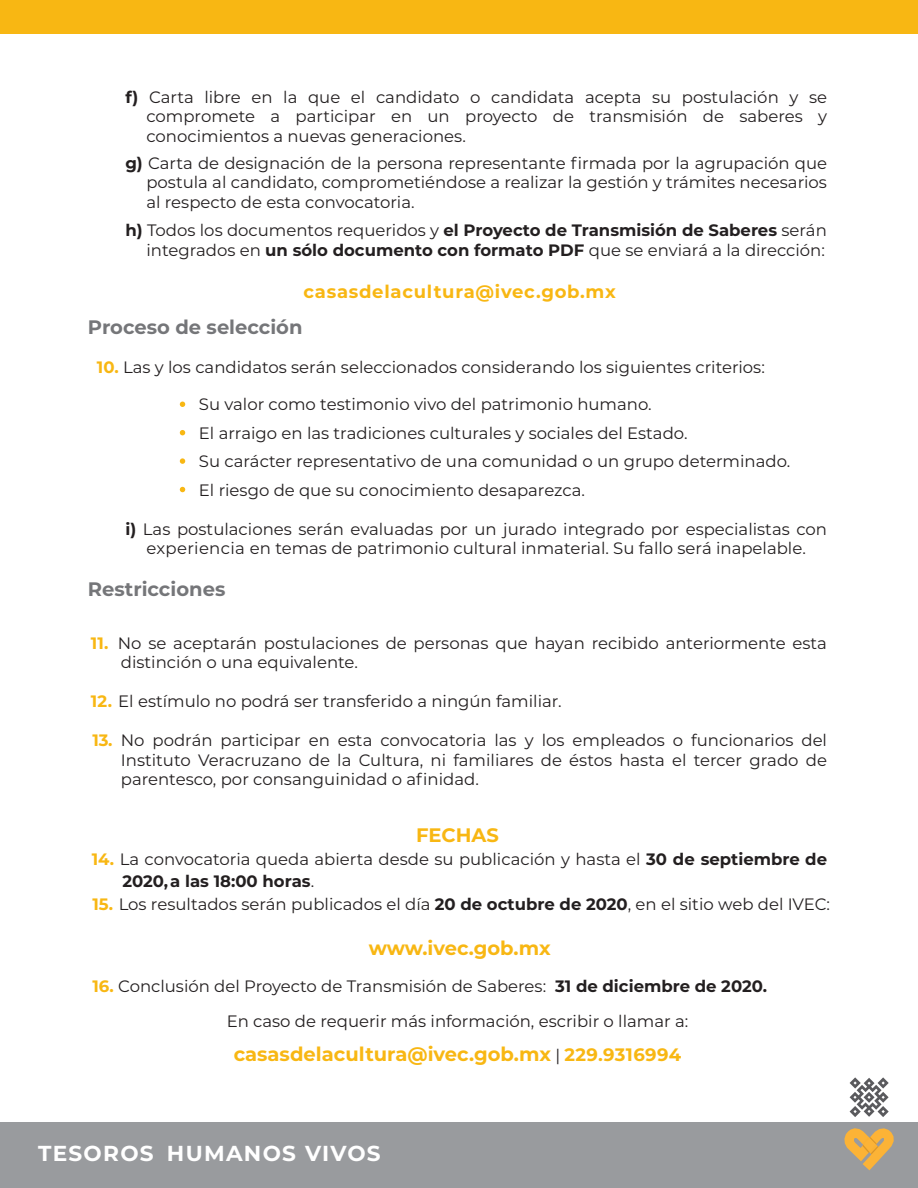
<style>
.page{position:relative;width:918px;height:1188px;background:#fff}
.page>*{position:absolute;margin:0;border:0;box-sizing:border-box;transform-origin:0 0}
.t1{font:700 21.6px "Montserrat";letter-spacing:.06em;color:#fff}
.t2{font:700 19.5px "Montserrat";color:#f8b713}
.t3{font:700 19.5px "Montserrat";color:#757679}
.t4{font:700 18px "Montserrat";letter-spacing:.04em;color:#f8b713}
.t5{font:16.5px/19.5px "Montserrat";color:#231f20}
.s1{font-weight:700}
.s2{font-weight:700;color:#f8b713}
.s3{font-weight:400;font-size:16.5px;color:#231f20}
.s4{font-size:18px}
</style>
<div class="page">
<div style="left:0;top:0;width:918px;height:34px;background:#f8b713"></div>
<div style="left:0;top:1122px;width:918px;height:66px;background:#999b9e"></div>
<svg style="left:844px;top:1077px;width:47px;height:94px"></svg>
<svg style="left:180px;top:402px;width:5px;height:5px"></svg>
<svg style="left:180px;top:430px;width:5px;height:5px"></svg>
<svg style="left:180px;top:458px;width:5px;height:6px"></svg>
<svg style="left:180px;top:487px;width:5px;height:5px"></svg>
<p class="t5" style="left:146px;top:87px;width:682px;text-align:justify;text-indent:-21px"><span class="s1">f)</span> Carta libre en la que el candidato o candidata acepta su postulación y se compromete a participar en un proyecto de transmisión de saberes y conocimientos a nuevas generaciones.</p>
<p class="t5" style="left:146px;top:153px;width:682px;text-align:justify;text-indent:-21px"><span class="s1">g)</span> Carta de designación de la persona representante firmada por la agrupación que postula al candidato, comprometiéndose a realizar la gestión y trámites necesarios al respecto de esta convocatoria.</p>
<p class="t5" style="left:125px;top:220px;width:703px;text-align:right"><span class="s1">h)</span> Todos los documentos requeridos y <span class="s1">el Proyecto de Transmisión de Saberes</span> serán integrados en <span class="s1">un sólo documento con formato PDF</span> que se enviará a la dirección:</p>
<p class="t4" style="left:304px;top:278px;width:314px">casasdelacultura@ivec.gob.mx</p>
<p class="t3" style="left:88px;top:313px;width:216px">Proceso de selección</p>
<p class="t5" style="left:97px;top:357px;width:669px"><span class="s2">10.</span> Las y los candidatos serán seleccionados considerando los siguientes criterios:</p>
<p class="t5" style="left:199px;top:390px;width:593px;line-height:28.5px">Su valor como testimonio vivo del patrimonio humano.<br>El arraigo en las tradiciones culturales y sociales del Estado.<br>Su carácter representativo de una comunidad o un grupo determinado.<br>El riesgo de que su conocimiento desaparezca.</p>
<p class="t5" style="left:125px;top:519px;width:703px;text-align:center"><span class="s1">i)</span> Las postulaciones serán evaluadas por un jurado integrado por especialistas con experiencia en temas de patrimonio cultural inmaterial. Su fallo será inapelable.</p>
<p class="t3" style="left:88px;top:575px;width:139px">Restricciones</p>
<p class="t5" style="left:121px;top:633px;width:708px;text-indent:-30px"><span class="s2">11.</span> No se aceptarán postulaciones de personas que hayan recibido anteriormente esta distinción o una equivalente.</p>
<p class="t5" style="left:91px;top:691px;width:472px"><span class="s2">12.</span> El estímulo no podrá ser transferido a ningún familiar.</p>
<p class="t5" style="left:121px;top:730px;width:708px;text-align:justify;text-indent:-28px"><span class="s2">13.</span> No podrán participar en esta convocatoria las y los empleados o funcionarios del Instituto Veracruzano de la Cultura, ni familiares de éstos hasta el tercer grado de parentesco, por consanguinidad o afinidad.</p>
<p class="t2" style="left:416px;top:821px;width:84px">FECHAS</p>
<p class="t5" style="left:122px;top:847px;width:706px;line-height:22.5px;text-indent:-31px"><span class="s2">14.</span> La convocatoria queda abierta desde su publicación y hasta el <span class="s1">30 de septiembre de<br>2020, a las 18:00 horas</span>.</p>
<p class="t5" style="left:92px;top:894px;width:739px"><span class="s2">15.</span> Los resultados serán publicados el día <span class="s1">20 de octubre de 2020</span>, en el sitio web del IVEC:</p>
<p class="t2" style="left:369px;top:934px;width:184px">www.ivec.gob.mx</p>
<p class="t5" style="left:227px;top:969px;width:542px;line-height:34.5px;text-indent:-134px"><span class="s2">16.</span> Conclusión del Proyecto de Transmisión de Saberes: <span class="s1">31 de diciembre de 2020.<br></span>En caso de requerir más información, escribir o llamar a:</p>
<p class="t2" style="left:234px;top:1040px;width:449px">casasdelacultura@ivec.gob.mx <span class="s3">|</span> <span class="s4">229.9316994</span></p>
<h1 class="t1" style="left:38px;top:1137px;width:344px">TESOROS HUMANOS VIVOS</h1>
</div>
